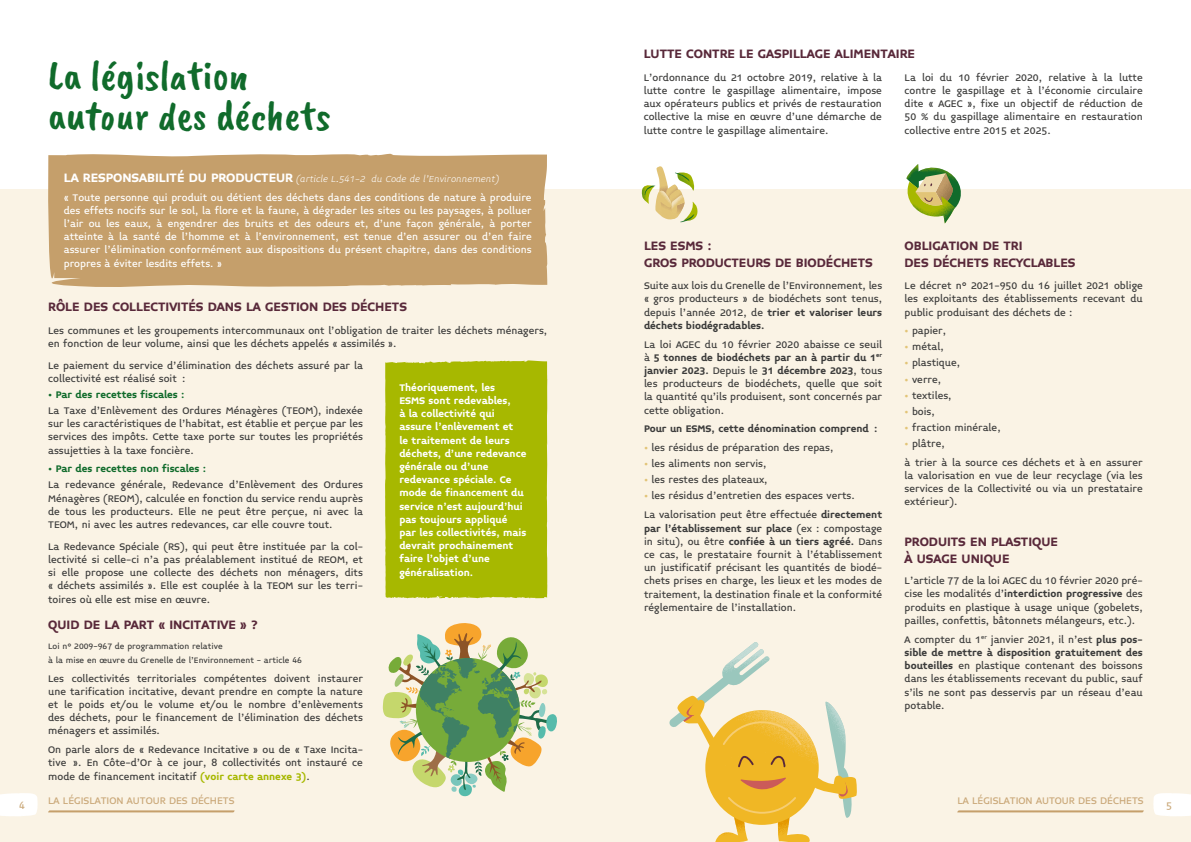
<style>
.page{position:relative;width:1191px;height:842px;background:#fff}
.page>*{position:absolute;margin:0;border:0;box-sizing:border-box;transform-origin:0 0}
.t1{font:42px/40px "Caveat Brush";color:#106b2b}
.t2{font:700 14px/16.8px "Midiet Sans";color:#59293a}
.t3{font:500 11px/13.2px "Midiet Sans";color:#3c3c3b;text-align:justify}
.t4{font:500 11px/13.2px "Midiet Sans";color:#fff;text-align:justify}
.t5{font:700 11px/13.2px "Midiet Sans";color:#fff}
.t6{font:500 11px "Midiet Sans";color:#caa879}
.t7{font:700 11px "Midiet Sans";color:#3c3c3b}
.t8{font:italic 300 10px "Midiet Sans";color:#fff}
.t9{font:500 9px/13.2px "Midiet Sans";color:#3c3c3b}
.s1{font-weight:700;font-style:normal;font-size:14px}
.s2{color:#106b2b}
.s3{font-weight:700;color:#106b2b}
.s4{font-weight:700;color:#a7b800}
.s5{font-weight:700}
.s6{color:#e2c477}
</style>
<div class="page">
<div style="left:0;top:190px;width:1191px;height:652px;background:#faf3e5"></div>
<svg style="left:48px;top:810px;width:187px;height:3px"></svg>
<svg style="left:957px;top:810px;width:187px;height:3px"></svg>
<svg style="left:385px;top:360px;width:162px;height:239px;background:#a9b907"></svg>
<svg style="left:15px;top:153px;width:532px;height:134px;background:#c9a776"></svg>
<svg style="left:383px;top:623px;width:174px;height:174px"></svg>
<svg style="left:669px;top:642px;width:188px;height:200px"></svg>
<svg style="left:905px;top:164px;width:58px;height:59px"></svg>
<svg style="left:638px;top:166px;width:60px;height:56px"></svg>
<svg style="left:0;top:793px;width:38px;height:23px"></svg>
<svg style="left:1153px;top:793px;width:38px;height:23px"></svg>
<h1 class="t1" style="left:48px;top:56px;width:284px">La législation autour des déchets</h1>
<p class="t8" style="left:64px;top:173px;width:437px"><span class="s1">LA RESPONSABILITÉ DU PRODUCTEUR</span> (article L.541-2 du Code de l’Environnement)</p>
<p class="t4" style="left:64px;top:191px;width:469px">« Toute personne qui produit ou détient des déchets dans des conditions de nature à produire des effets nocifs sur le sol, la flore et la faune, à dégrader les sites ou les paysages, à polluer l’air ou les eaux, à engendrer des bruits et des odeurs et, d’une façon générale, à porter atteinte à la santé de l’homme et à l’environnement, est tenue d’en assurer ou d’en faire assurer l’élimination conformément aux dispositions du présent chapitre, dans des conditions propres à éviter lesdits effets. »</p>
<p class="t2" style="left:48px;top:299px;width:360px">RÔLE DES COLLECTIVITÉS DANS LA GESTION DES DÉCHETS</p>
<p class="t3" style="left:48px;top:324px;width:500px">Les communes et les groupements intercommunaux ont l’obligation de traiter les déchets ménagers, en fonction de leur volume, ainsi que les déchets appelés « assimilés ».</p>
<p class="t3" style="left:48px;top:359px;width:316px">Le paiement du service d’élimination des déchets assuré par la collectivité est réalisé soit :</p>
<p class="t3" style="left:48px;top:387px;width:316px;line-height:16px"><span class="s2">•</span> <span class="s3">Par des recettes fiscales :<br></span>La Taxe d’Enlèvement des Ordures Ménagères (TEOM), indexée</p>
<p class="t3" style="left:48px;top:417px;width:316px">sur les caractéristiques de l’habitat, est établie et perçue par les services des impôts. Cette taxe porte sur toutes les propriétés assujetties à la taxe foncière.</p>
<p class="t3" style="left:48px;top:461px;width:316px;line-height:16px"><span class="s2">•</span> <span class="s3">Par des recettes non fiscales :<br></span>La redevance générale, Redevance d’Enlèvement des Ordures</p>
<p class="t3" style="left:48px;top:492px;width:316px">Ménagères (REOM), calculée en fonction du service rendu auprès de tous les producteurs. Elle ne peut être perçue, ni avec la TEOM, ni avec les autres redevances, car elle couvre tout.</p>
<p class="t3" style="left:48px;top:540px;width:316px">La Redevance Spéciale (RS), qui peut être instituée par la col&shy;lectivité si celle-ci n’a pas préalablement institué de REOM, et si elle propose une collecte des déchets non ménagers, dits « déchets assimilés ». Elle est couplée à la TEOM sur les terri&shy;toires où elle est mise en œuvre.</p>
<p class="t2" style="left:48px;top:616px;width:211px">QUID DE LA PART « INCITATIVE » ?</p>
<p class="t9" style="left:48px;top:640px;width:255px">Loi n° 2009-967 de programmation relative<br>à la mise en œuvre du Grenelle de l’Environnement - article 46</p>
<p class="t3" style="left:48px;top:672px;width:316px">Les collectivités territoriales compétentes doivent instaurer une tarification incitative, devant prendre en compte la nature et le poids et/ou le volume et/ou le nombre d’enlèvements des déchets, pour le financement de l’élimination des déchets ménagers et assimilés.</p>
<p class="t3" style="left:48px;top:743px;width:316px">On parle alors de « Redevance Incitative » ou de « Taxe Incita&shy;tive ». En Côte-d’Or à ce jour, 8 collectivités ont instauré ce mode de financement incitatif <span class="s4">(voir carte annexe 3)</span>.</p>
<p class="t5" style="left:399px;top:381px;width:129px">Théoriquement, les<br>ESMS sont redevables,<br>à la collectivité qui assure l’enlèvement et<br>le traitement de leurs déchets, d’une redevance générale ou d’une redevance spéciale. Ce mode de financement du service n’est aujourd’hui pas toujours appliqué par les collectivités, mais devrait prochainement faire l’objet d’une généralisation.</p>
<p class="t2" style="left:643px;top:46px;width:273px">LUTTE CONTRE LE GASPILLAGE ALIMENTAIRE</p>
<p class="t3" style="left:643px;top:71px;width:240px">L’ordonnance du 21 octobre 2019, relative à la lutte contre le gaspillage alimentaire, impose aux opérateurs publics et privés de restauration collective la mise en œuvre d’une démarche de lutte contre le gaspillage alimentaire.</p>
<p class="t3" style="left:904px;top:71px;width:240px">La loi du 10 février 2020, relative à la lutte contre le gaspillage et à l’économie circulaire dite « AGEC », fixe un objectif de réduction de 50 % du gaspillage alimentaire en restauration collective entre 2015 et 2025.</p>
<p class="t2" style="left:644px;top:238px;width:230px">LES ESMS :<br>GROS PRODUCTEURS DE BIODÉCHETS</p>
<p class="t3" style="left:644px;top:279px;width:240px">Suite aux lois du Grenelle de l’Environnement, les « gros producteurs » de biodéchets sont tenus, depuis l’année 2012, de <span class="s5">trier et valoriser leurs déchets biodégradables.</span></p>
<p class="t3" style="left:644px;top:338px;width:240px">La loi AGEC du 10 février 2020 abaisse ce seuil à <span class="s5">5 tonnes de biodéchets par an à partir du 1</span><sup>er </sup><span class="s5">janvier 2023.</span> Depuis le <span class="s5">31 décembre 2023</span>, tous les producteurs de biodéchets, quelle que soit la quantité qu’ils produisent, sont concernés par cette obligation.</p>
<p class="t7" style="left:644px;top:423px;width:235px">Pour un ESMS, cette dénomination comprend :</p>
<p class="t3" style="left:644px;top:441px;width:191px"><span class="s6">•</span> les résidus de préparation des repas,</p>
<p class="t3" style="left:644px;top:457px;width:124px"><span class="s6">•</span> les aliments non servis,</p>
<p class="t3" style="left:644px;top:474px;width:125px"><span class="s6">•</span> les restes des plateaux,</p>
<p class="t3" style="left:644px;top:487px;width:240px;line-height:18.9px"><span class="s6">•</span> les résidus d’entretien des espaces verts.<br>La valorisation peut être effectuée <span class="s5">directement</span></p>
<p class="t3" style="left:644px;top:522px;width:240px"><span class="s5">par l’établissement sur place</span> (ex : compostage in situ), ou être <span class="s5">confiée à un tiers agréé.</span> Dans ce cas, le prestataire fournit à l’établissement un justificatif précisant les quantités de biodé&shy;chets prises en charge, les lieux et les modes de traitement, la destination finale et la conformité réglementaire de l’installation.</p>
<p class="t2" style="left:904px;top:238px;width:172px">OBLIGATION DE TRI<br>DES DÉCHETS RECYCLABLES</p>
<p class="t3" style="left:904px;top:279px;width:240px">Le décret n° 2021-950 du 16 juillet 2021 oblige les exploitants des établissements recevant du public produisant des déchets de :</p>
<p class="t3" style="left:904px;top:325px;width:43px"><span class="s6">•</span> papier,</p>
<p class="t3" style="left:904px;top:341px;width:41px"><span class="s6">•</span> métal,</p>
<p class="t3" style="left:904px;top:357px;width:57px"><span class="s6">•</span> plastique,</p>
<p class="t3" style="left:904px;top:373px;width:38px"><span class="s6">•</span> verre,</p>
<p class="t3" style="left:904px;top:389px;width:49px"><span class="s6">•</span> textiles,</p>
<p class="t3" style="left:904px;top:405px;width:32px"><span class="s6">•</span> bois,</p>
<p class="t3" style="left:904px;top:421px;width:98px"><span class="s6">•</span> fraction minérale,</p>
<p class="t3" style="left:904px;top:434px;width:240px;line-height:18.9px"><span class="s6">•</span> plâtre,<br>à trier à la source ces déchets et à en assurer</p>
<p class="t3" style="left:904px;top:469px;width:240px">la valorisation en vue de leur recyclage (via les services de la Collectivité ou via un prestataire extérieur).</p>
<p class="t2" style="left:904px;top:533px;width:155px">PRODUITS EN PLASTIQUE<br>À USAGE UNIQUE</p>
<p class="t3" style="left:904px;top:574px;width:240px">L’article 77 de la loi AGEC du 10 février 2020 pré&shy;cise les modalités d’<span class="s5">interdiction progressive</span> des produits en plastique à usage unique (gobelets, pailles, confettis, bâtonnets mélangeurs, etc.).</p>
<p class="t3" style="left:904px;top:633px;width:240px">A compter du 1<sup>er</sup> janvier 2021, il n’est <span class="s5">plus pos&shy;sible de mettre à disposition gratuitement des bouteilles</span> en plastique contenant des boissons dans les établissements recevant du public, sauf s’ils ne sont pas desservis par un réseau d’eau potable.</p>
<p class="t6" style="left:48px;top:795px;width:188px">LA LÉGISLATION AUTOUR DES DÉCHETS</p>
<p class="t6" style="left:957px;top:795px;width:188px">LA LÉGISLATION AUTOUR DES DÉCHETS</p>
<p class="t6" style="left:19px;top:799px;width:7px">4</p>
<p class="t6" style="left:1166px;top:799px;width:7px">5</p>
</div>
